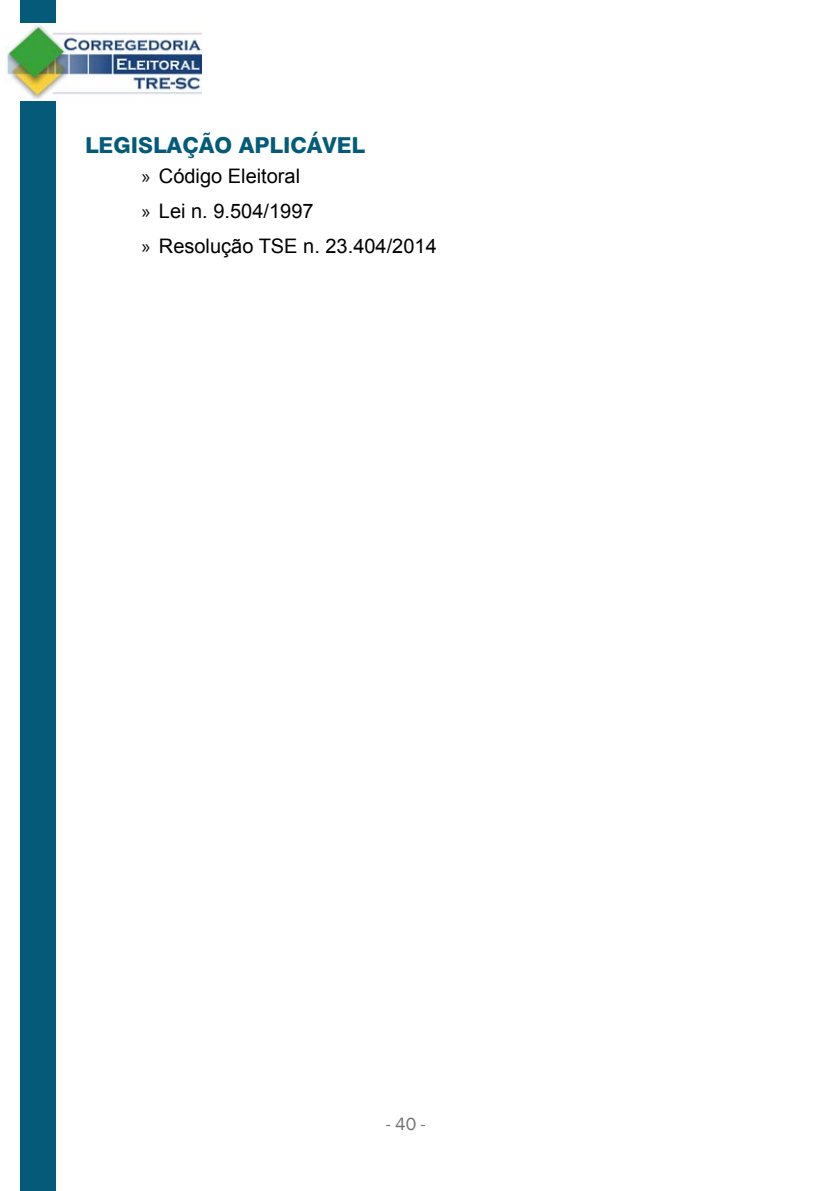
<style>
.page{position:relative;width:840px;height:1191px;background:#fff}
.page>*{position:absolute;margin:0;border:0;box-sizing:border-box;transform-origin:0 0}
.t1{font:800 22px "Swiss 721 BT";color:#045b79}
.t2{font:20px/35.4px "Arial";color:#000}
.t3{font:18px "Franklin Gothic";color:#707173}
.s1{font-family:"Myriad Pro"}
</style>
<div class="page">
<div style="left:20px;top:0;width:35px;height:1191px;background:#045a78"></div>
<img style="left:6px;top:23px;width:195px;height:77px">
<p class="t1" style="left:85px;top:132px;width:170px">LEGISLAÇÃO APL</p>
<p class="t1" style="left:283px;top:132px;width:76px">ICÁVEL</p>
<p class="t2" style="left:142px;top:158px;width:296px"><span class="s1">»</span> Código Eleitoral<br><span class="s1">»</span> Lei n. 9.504/1997<br><span class="s1">»</span> Resolução TSE n. 23.404/2014</p>
<p class="t3" style="left:386px;top:1113px;width:41px">- 40 -</p>
</div>
